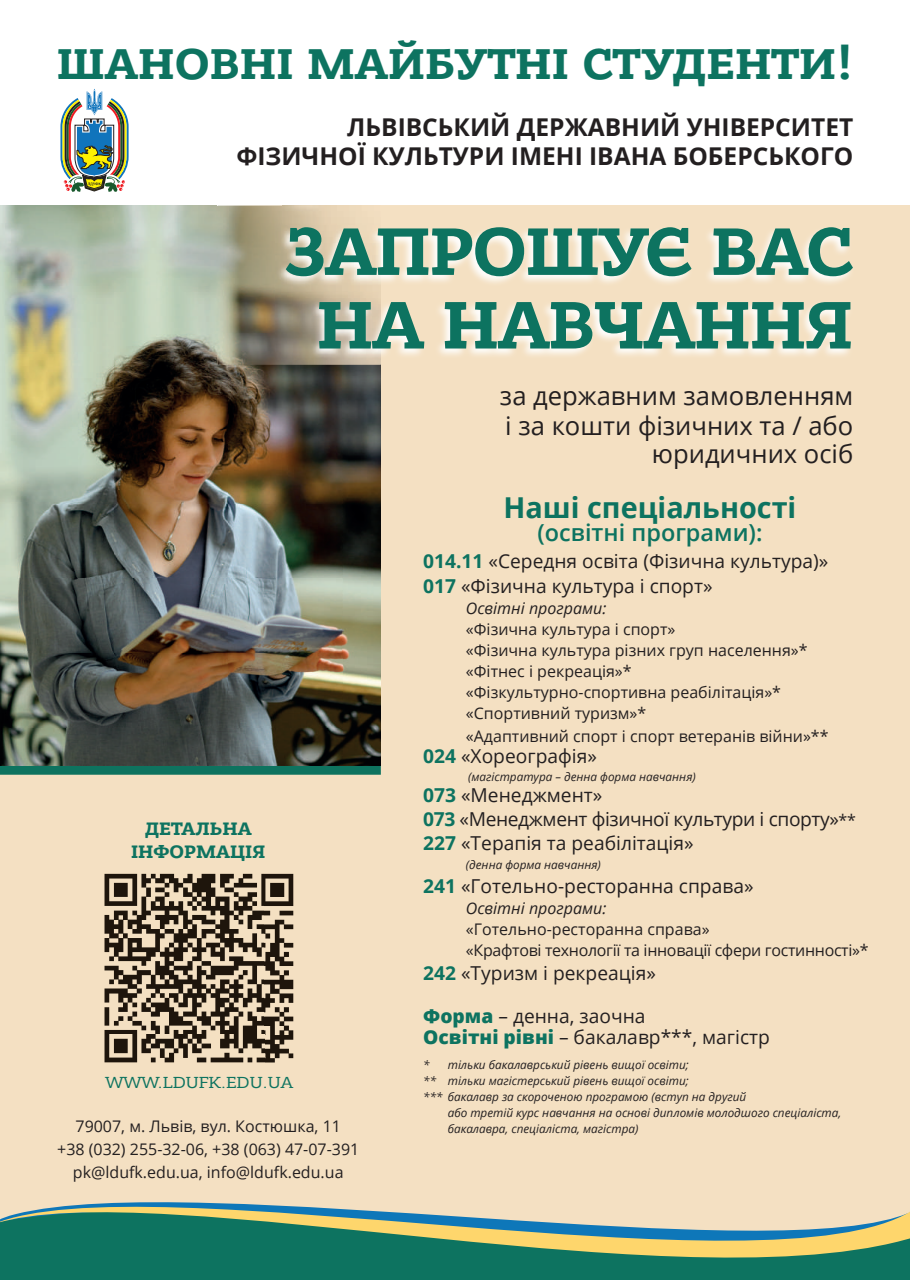
<style>
.page{position:relative;width:910px;height:1280px;background:#fff}
.page>*{position:absolute;margin:0;border:0;box-sizing:border-box;transform-origin:0 0}
.t1{font:700 71.4px/73.7px "Bandera Pro";letter-spacing:-.02em;color:#0d7360;text-align:center}
.t2{font:700 45.9px "Bandera Pro";color:#0d7360}
.t3{font:700 28.8px "Open Sans";color:#0d7360}
.t4{font:25.65px/30.8px "Open Sans";color:#231f20}
.t5{font:700 24.6px/29.4px "Open Sans";color:#231f20;text-align:right}
.t6{font:600 23.4px "Open Sans";color:#0d7360}
.t7{font:19.2px/24.2px "Open Sans";color:#231f20}
.t8{font:19.2px/24.2px "Open Sans";letter-spacing:-.02em;color:#231f20}
.t9{font:700 19.2px/23.2px "Bandera Pro";color:#0d7360;text-align:center}
.t10{font:17.1px "Bandera Pro";color:#0d7360}
.t11{font:16.05px/21.3px "Open Sans";color:#231f20}
.t12{font:16.05px/21.1px "Open Sans";letter-spacing:-.02em;color:#231f20}
.t13{font:italic 16.05px "Open Sans";color:#231f20}
.t14{font:italic 11.7px "Open Sans";color:#231f20}
.s1{font-weight:700;color:#0d7360}
.s2{font-size:16.05px}
.s3{font-weight:800;color:#0d7360}
</style>
<div class="page">
<div style="left:0;top:206px;width:910px;height:1031px;background:#f4e0c2"></div>
<img style="left:0;top:206px;width:218px;height:149px">
<img style="left:0;top:355px;width:228px;height:74px">
<img style="left:228px;top:365px;width:115px;height:64px">
<img style="left:343px;top:365px;width:38px;height:401px">
<img style="left:0;top:429px;width:343px;height:337px">
<svg style="left:60px;top:89px;width:69px;height:103px"></svg>
<svg style="left:218px;top:205px;width:646px;height:1px"></svg>
<img style="left:218px;top:206px;width:65px;height:127px">
<img style="left:218px;top:333px;width:163px;height:32px">
<img style="left:275px;top:225px;width:576px;height:134px">
<img style="left:104px;top:873px;width:190px;height:190px">
<svg style="left:0;top:1202px;width:910px;height:78px;fill:#0d7360"></svg>
<h2 class="t2" style="left:57px;top:35px;width:798px">ШАНОВНІ МАЙБУТНІ СТУДЕНТИ!</h2>
<h3 class="t5" style="left:236px;top:112px;width:618px">ЛЬВІВСЬКИЙ ДЕРЖАВНИЙ УНІВЕРСИТЕТ<br>ФІЗИЧНОЇ КУЛЬТУРИ ІМЕНІ ІВАНА БОБЕРСЬКОГО</h3>
<h1 class="t1" style="left:285px;top:217px;width:570px">ЗАПРОШУЄ ВАС<br>НА НАВЧАННЯ</h1>
<p class="t9" style="left:131px;top:817px;width:136px">ДЕТАЛЬНА<br>ІНФОРМАЦІЯ</p>
<p class="t10" style="left:105px;top:1072px;width:189px">WWW.LDUFK.EDU.UA</p>
<p class="t11" style="left:57px;top:1115px;width:304px;line-height:23px;text-align:center">79007, м. Львів, вул. Костюшка, 11<br>+38 (032) 255-32-06, +38 (063) 47-07-391 pk@ldufk.edu.ua, info@ldufk.edu.ua</p>
<h3 class="t4" style="left:500px;top:379px;width:355px">за державним замовленням і за кошти фізичних та / або</h3>
<h3 class="t4" style="left:652px;top:438px;width:203px">юридичних осіб</h3>
<h3 class="t3" style="left:504px;top:487px;width:294px">Наші спеціальності</h3>
<h3 class="t6" style="left:537px;top:517px;width:226px">(освітні програми):</h3>
<p class="t7" style="left:423px;top:549px;width:407px"><span class="s1">014.11</span> «Середня освіта (Фізична культура)»<br><span class="s1">017</span> «Фізична культура і спорт»</p>
<p class="t13" style="left:466px;top:597px;width:142px">Освітні програми:</p>
<p class="t11" style="left:466px;top:618px;width:364px">«Фізична культура і спорт»<br>«Фізична культура різних груп населення»* «Фітнес і рекреація»* «Фізкультурно-спортивна реабілітація»* «Спортивний туризм»*<br>«Адаптивний спорт і спорт ветеранів війни»**</p>
<p class="t7" style="left:423px;top:743px;width:175px"><span class="s1">024</span> «Хореографія»</p>
<p class="t14" style="left:468px;top:769px;width:229px">(магістратура – денна форма навчання)</p>
<p class="t8" style="left:423px;top:782px;width:434px"><span class="s1">073</span> «Менеджмент»<br><span class="s1">073</span> «Менеджмент фізичної культури і спорту»<span class="s2">**<br></span><span class="s1">227</span> «Терапія та реабілітація»</p>
<p class="t14" style="left:466px;top:856px;width:137px">(денна форма навчання)</p>
<p class="t7" style="left:423px;top:873px;width:332px"><span class="s1">241</span> «Готельно-ресторанна справа»</p>
<p class="t13" style="left:466px;top:897px;width:142px">Освітні програми:</p>
<p class="t12" style="left:466px;top:918px;width:404px">«Готельно-ресторанна справа»<br>«Крафтові технології та інновації сфери гостинності»*</p>
<p class="t7" style="left:423px;top:961px;width:234px"><span class="s1">242</span> «Туризм і рекреація»</p>
<p class="t7" style="left:423px;top:1005px;width:348px;line-height:21.1px"><span class="s3">Форма</span> – денна, заочна<br><span class="s3">Освітні рівні</span> – бакалавр***, магістр</p>
<p class="t14" style="left:423px;top:1057px;width:267px">* тільки бакалаврський рівень вищої освіти;</p>
<p class="t14" style="left:423px;top:1073px;width:267px">** тільки магістерський рівень вищої освіти;</p>
<p class="t14" style="left:423px;top:1089px;width:325px">*** бакалавр за скороченою програмою (вступ на другий</p>
<p class="t14" style="left:448px;top:1105px;width:395px">або третій курс навчання на основі дипломів молодшого спеціаліста,</p>
<p class="t14" style="left:448px;top:1121px;width:192px">бакалавра, спеціаліста, магістра)</p>
</div>
